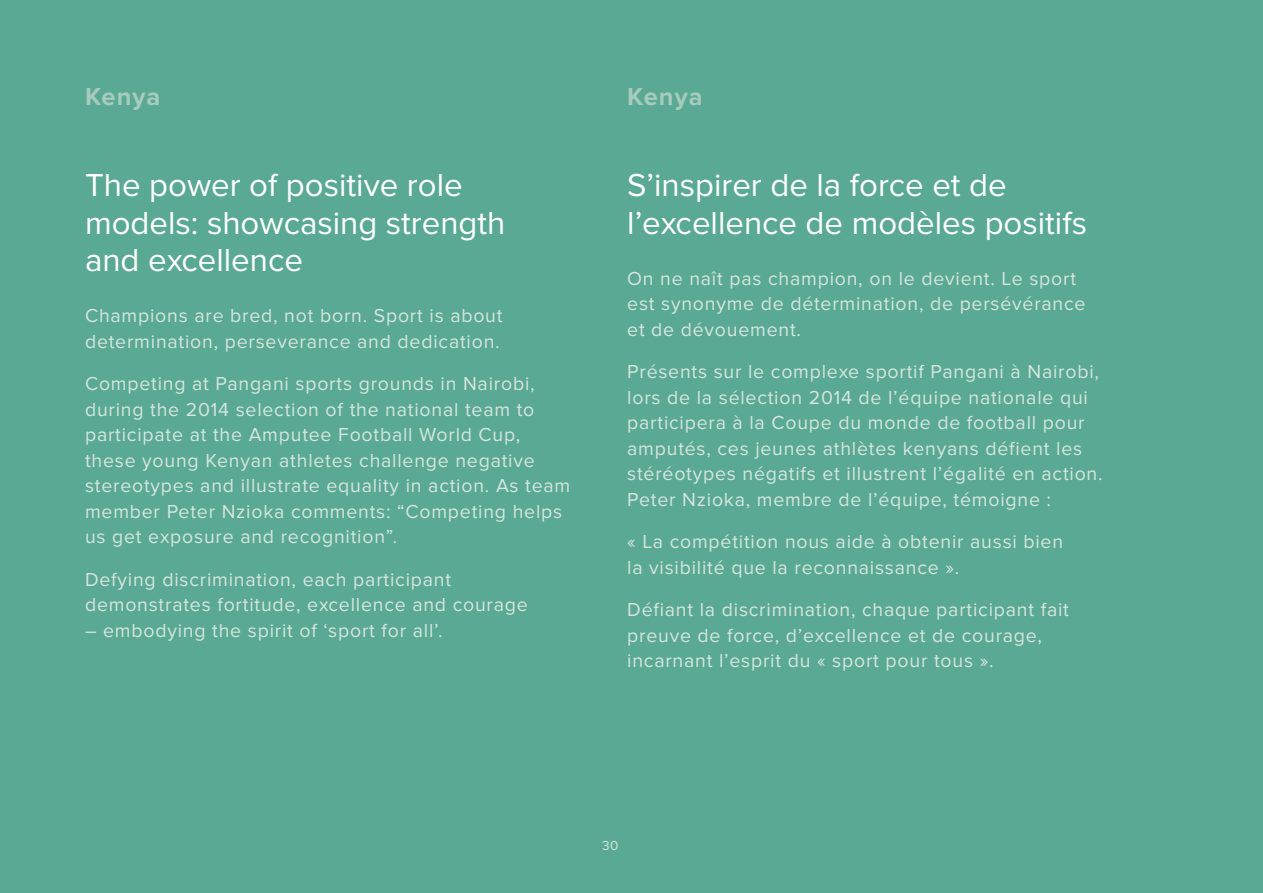
<style>
.page{position:relative;width:1263px;height:893px;background:#5aa994}
.page>*{position:absolute;margin:0;border:0;box-sizing:border-box;transform-origin:0 0}
.t1{font:33px/37.5px "Proxima Nova";color:#fff}
.t2{font:700 25.5px "Proxima Nova";letter-spacing:.04em;color:#a7cbbe}
.t3{font:19.5px/25.5px "Proxima Nova";letter-spacing:.04em;color:#d6e5df}
.t4{font:13.5px "Proxima Nova";color:#d6e5df}
</style>
<div class="page">
<h2 class="t2" style="left:85px;top:82px;width:77px">Kenya</h2>
<h2 class="t2" style="left:627px;top:82px;width:77px">Kenya</h2>
<h1 class="t1" style="left:85px;top:168px;width:422px">The power of positive role models: showcasing strength and excellence</h1>
<p class="t3" style="left:85px;top:304px;width:419px">Champions are bred, not born. Sport is about determination, perseverance and dedication.</p>
<p class="t3" style="left:85px;top:372px;width:487px">Competing at Pangani sports grounds in Nairobi, during the 2014 selection of the national team to participate at the Amputee Football World Cup, these young Kenyan athletes challenge negative stereotypes and illustrate equality in action. As team member Peter Nzioka comments: “Competing helps us get exposure and recognition”.</p>
<p class="t3" style="left:85px;top:567px;width:444px">Defying discrimination, each participant demonstrates fortitude, excellence and courage</p>
<p class="t3" style="left:85px;top:618px;width:359px">– embodying the spirit of ‘sport for all’.</p>
<h1 class="t1" style="left:627px;top:168px;width:461px">S’inspirer de la force et de l’excellence de modèles positifs</h1>
<p class="t3" style="left:627px;top:266px;width:460px">On ne naît pas champion, on le devient. Le sport est synonyme de détermination, de persévérance et de dévouement.</p>
<p class="t3" style="left:627px;top:360px;width:477px">Présents sur le complexe sportif Pangani à Nairobi, lors de la sélection 2014 de l’équipe nationale qui participera à la Coupe du monde de football pour amputés, ces jeunes athlètes kenyans défient les stéréotypes négatifs et illustrent l’égalité en action.<br>Peter Nzioka, membre de l’équipe, témoigne :</p>
<p class="t3" style="left:627px;top:530px;width:437px">« La compétition nous aide à obtenir aussi bien la visibilité que la reconnaissance ».</p>
<p class="t3" style="left:627px;top:598px;width:443px">Défiant la discrimination, chaque participant fait preuve de force, d’excellence et de courage, incarnant l’esprit du « sport pour tous ».</p>
<p class="t4" style="left:602px;top:838px;width:18px">30</p>
</div>
